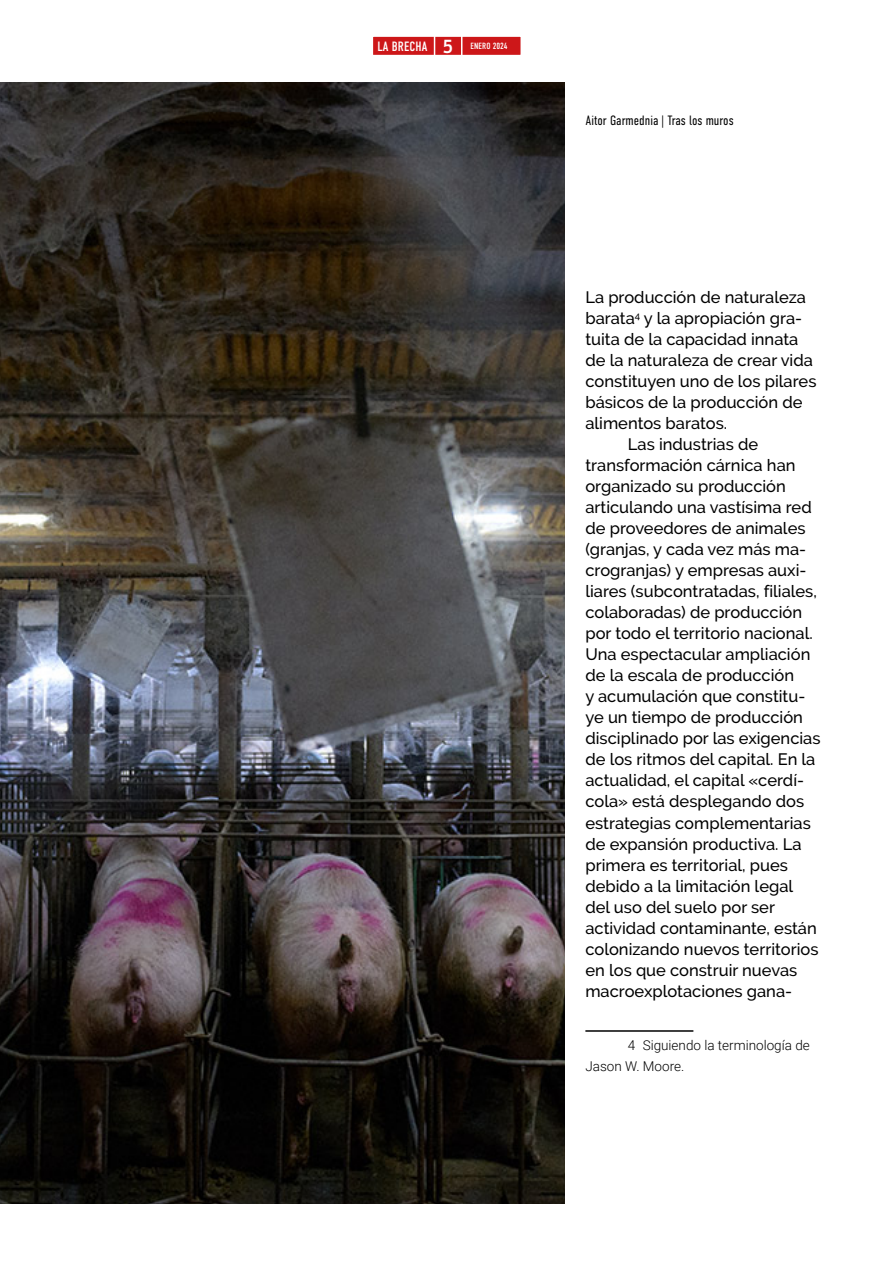
<style>
.page{position:relative;width:893px;height:1263px;background:#fff}
.page>*{position:absolute;margin:0;border:0;box-sizing:border-box;transform-origin:0 0}
.t1{font:500 16.5px "Raleway";color:#000}
.t2{font:300 13.5px/21px "Roboto";color:#000}
.t3{font:300 13.5px "DIN Condensed";color:#000}
.t4{font:9px "DIN Condensed";letter-spacing:.01em;color:#fff}
.s1{font-size:13.5px}
.s2{font-family:"Ligurino Rg";font-size:18px}
</style>
<div class="page">
<div style="left:372px;top:35px;width:150px;height:21px;background:#cd1719;border:2px solid #fff"></div>
<svg style="left:461px;top:35px;width:1px;height:21px"></svg>
<svg style="left:434px;top:35px;width:1px;height:21px"></svg>
<hr style="left:585px;top:1030px;width:108px;height:2px;background:#000">
<img style="left:0;top:83px;width:564px;height:1120px">
<p class="t4" style="left:378px;top:41px;width:132px"><span class="s1">LA BRECHA</span> <span class="s2">5</span> ENERO 2024</p>
<p class="t3" style="left:585px;top:113px;width:150px">Aitor Garmednia | Tras los muros</p>
<p class="t1" style="left:585px;top:288px;width:222px">La producción de naturaleza</p>
<p class="t1" style="left:585px;top:309px;width:218px">barata<sup>4</sup> y la apropiación gra-</p>
<p class="t1" style="left:585px;top:330px;width:214px">tuita de la capacidad innata</p>
<p class="t1" style="left:585px;top:351px;width:229px">de la naturaleza de crear vida</p>
<p class="t1" style="left:585px;top:372px;width:233px">constituyen uno de los pilares</p>
<p class="t1" style="left:585px;top:393px;width:219px">básicos de la producción de</p>
<p class="t1" style="left:585px;top:414px;width:143px">alimentos baratos.</p>
<p class="t1" style="left:628px;top:435px;width:132px">Las industrias de</p>
<p class="t1" style="left:585px;top:456px;width:212px">transformación cárnica han</p>
<p class="t1" style="left:585px;top:477px;width:202px">organizado su producción</p>
<p class="t1" style="left:585px;top:498px;width:228px">articulando una vastísima red</p>
<p class="t1" style="left:585px;top:519px;width:222px">de proveedores de animales</p>
<p class="t1" style="left:585px;top:540px;width:222px">(granjas, y cada vez más ma-</p>
<p class="t1" style="left:585px;top:561px;width:223px">crogranjas) y empresas auxi-</p>
<p class="t1" style="left:585px;top:582px;width:233px">liares (subcontratadas, filiales,</p>
<p class="t1" style="left:585px;top:603px;width:218px">colaboradas) de producción</p>
<p class="t1" style="left:585px;top:624px;width:229px">por todo el territorio nacional.</p>
<p class="t1" style="left:585px;top:645px;width:226px">Una espectacular ampliación</p>
<p class="t1" style="left:585px;top:666px;width:210px">de la escala de producción</p>
<p class="t1" style="left:585px;top:687px;width:221px">y acumulación que constitu-</p>
<p class="t1" style="left:585px;top:708px;width:219px">ye un tiempo de producción</p>
<p class="t1" style="left:585px;top:729px;width:237px">disciplinado por las exigencias</p>
<p class="t1" style="left:585px;top:750px;width:232px">de los ritmos del capital. En la</p>
<p class="t1" style="left:585px;top:771px;width:220px">actualidad, el capital «cerdí-</p>
<p class="t1" style="left:585px;top:792px;width:220px">cola» está desplegando dos</p>
<p class="t1" style="left:585px;top:813px;width:227px">estrategias complementarias</p>
<p class="t1" style="left:585px;top:834px;width:218px">de expansión productiva. La</p>
<p class="t1" style="left:585px;top:855px;width:204px">primera es territorial, pues</p>
<p class="t1" style="left:585px;top:876px;width:209px">debido a la limitación legal</p>
<p class="t1" style="left:585px;top:897px;width:191px">del uso del suelo por ser</p>
<p class="t1" style="left:585px;top:918px;width:233px">actividad contaminante, están</p>
<p class="t1" style="left:585px;top:939px;width:235px">colonizando nuevos territorios</p>
<p class="t1" style="left:585px;top:960px;width:213px">en los que construir nuevas</p>
<p class="t1" style="left:585px;top:981px;width:208px">macroexplotaciones gana-</p>
<p class="t2" style="left:585px;top:1034px;width:226px;text-indent:43px">4 Siguiendo la terminología de<br>Jason W. Moore.</p>
</div>
